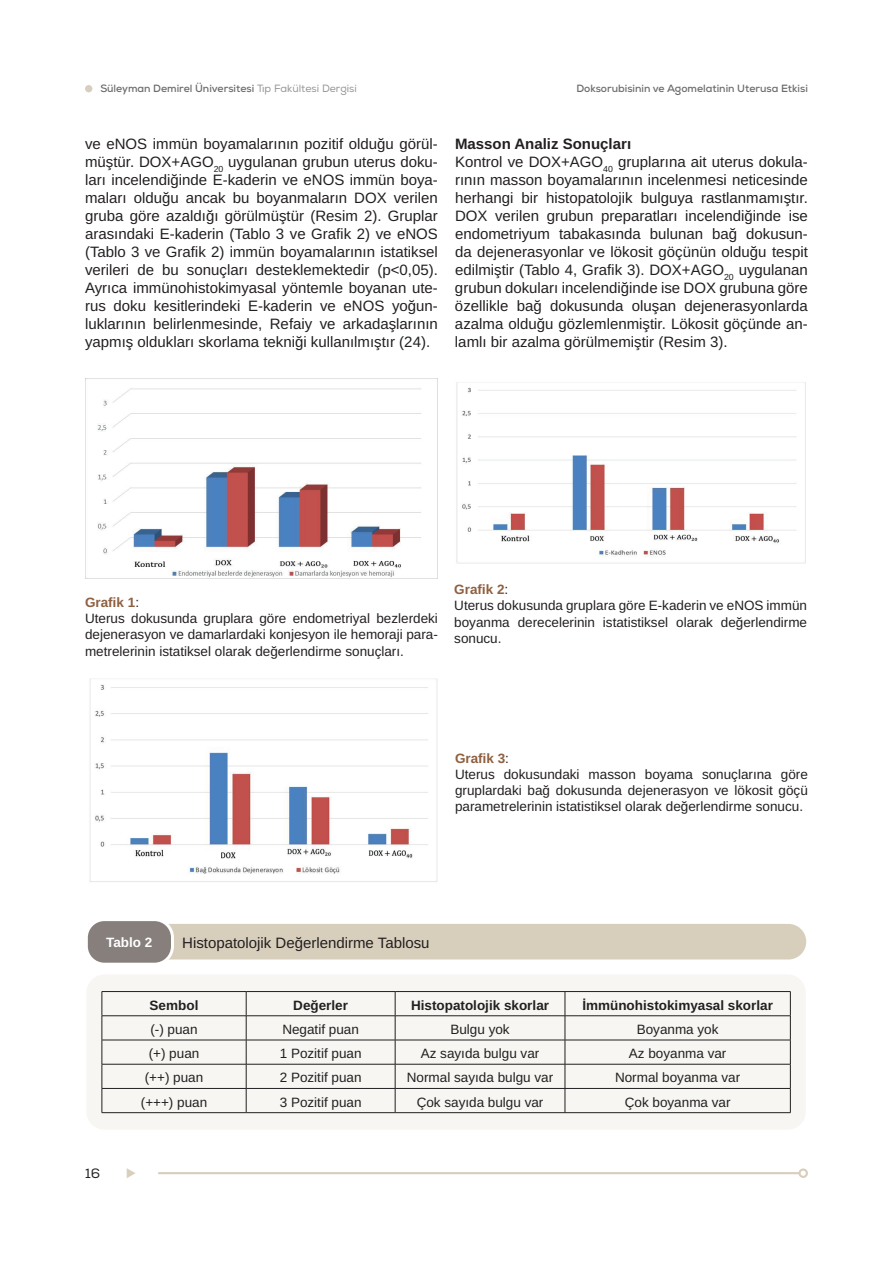
<style>
.page{position:relative;width:893px;height:1263px;background:#fff}
.page>*{position:absolute;margin:0;border:0;box-sizing:border-box;transform-origin:0 0}
.t1{font:15px/18px "Arimo";color:#231f20;text-align:justify}
.t2{font:13.5px/16.2px "Arimo";color:#231f20}
.t3{font:700 13.5px "Arimo";color:#231f20}
.t4{font:700 13.5px "Arimo";color:#fff}
.t5{font:13.5px "Nexa";color:#231f20}
.t6{font:700 10.5px "Nexa";color:#6b6b6e}
.s1{font-weight:400;color:#939598}
.s2{font-weight:700}
.s3{font-weight:700;color:#8f5f3f}
</style>
<div class="page">
<div style="left:85px;top:85px;width:7px;height:7px;background:#d8cebc;border-radius:50%"></div>
<hr style="left:158px;top:1172px;width:641px;height:2px;background:#d8cebc">
<div style="left:798px;top:1168px;width:10px;height:10px;border:2px solid #d8cebc;border-radius:50%"></div>
<div style="left:86px;top:924px;width:720px;height:35px;background:#d8cebc;border-radius:18px"></div>
<div style="left:86px;top:974px;width:720px;height:156px;background:#f7f6f3;border-radius:18px"></div>
<div style="left:86px;top:920px;width:86px;height:44px;background:#867f7c;border-radius:18px"></div>
<div style="left:85px;top:918px;width:89px;height:48px;border:3px solid #fff;border-radius:18px"></div>
<hr style="left:102px;top:991px;width:144px;height:1px;background:#231f20">
<hr style="left:246px;top:991px;width:149px;height:1px;background:#231f20">
<hr style="left:395px;top:991px;width:170px;height:1px;background:#231f20">
<hr style="left:565px;top:991px;width:226px;height:1px;background:#231f20">
<hr style="left:102px;top:1015px;width:144px;height:1px;background:#231f20">
<hr style="left:246px;top:1015px;width:149px;height:1px;background:#231f20">
<hr style="left:395px;top:1015px;width:170px;height:1px;background:#231f20">
<hr style="left:565px;top:1015px;width:226px;height:1px;background:#231f20">
<hr style="left:102px;top:1040px;width:144px;height:1px;background:#231f20">
<hr style="left:246px;top:1040px;width:149px;height:1px;background:#231f20">
<hr style="left:395px;top:1040px;width:170px;height:1px;background:#231f20">
<hr style="left:565px;top:1040px;width:226px;height:1px;background:#231f20">
<hr style="left:102px;top:1064px;width:144px;height:1px;background:#231f20">
<hr style="left:246px;top:1064px;width:149px;height:1px;background:#231f20">
<hr style="left:395px;top:1064px;width:170px;height:1px;background:#231f20">
<hr style="left:565px;top:1064px;width:226px;height:1px;background:#231f20">
<hr style="left:102px;top:1088px;width:144px;height:1px;background:#231f20">
<svg style="left:102px;top:992px;width:1px;height:120px"></svg>
<hr style="left:246px;top:1088px;width:149px;height:1px;background:#231f20">
<svg style="left:246px;top:992px;width:1px;height:120px"></svg>
<hr style="left:395px;top:1088px;width:170px;height:1px;background:#231f20">
<svg style="left:395px;top:992px;width:1px;height:120px"></svg>
<hr style="left:565px;top:1088px;width:226px;height:1px;background:#231f20">
<svg style="left:565px;top:992px;width:1px;height:120px"></svg>
<svg style="left:790px;top:992px;width:1px;height:120px"></svg>
<hr style="left:102px;top:1112px;width:144px;height:1px;background:#231f20">
<hr style="left:246px;top:1112px;width:149px;height:1px;background:#231f20">
<hr style="left:395px;top:1112px;width:170px;height:1px;background:#231f20">
<hr style="left:565px;top:1112px;width:226px;height:1px;background:#231f20">
<img style="left:85px;top:379px;width:353px;height:199px">
<img style="left:456px;top:382px;width:350px;height:182px">
<img style="left:89px;top:678px;width:349px;height:204px">
<p class="t6" style="left:100px;top:82px;width:258px">Süleyman Demirel Üniversitesi <span class="s1">Tıp Fakültesi Dergisi</span></p>
<p class="t6" style="left:576px;top:82px;width:233px">Doksorubisinin ve Agomelatinin Uterusa Etkisi</p>
<p class="t1" style="left:85px;top:135px;width:354px">ve eNOS immün boyamalarının pozitif olduğu görül&shy;müştür. DOX+AGO<sub>20</sub> uygulanan grubun uterus doku&shy;ları incelendiğinde E-kaderin ve eNOS immün boya&shy;maları olduğu ancak bu boyanmaların DOX verilen gruba göre azaldığı görülmüştür (Resim 2). Gruplar arasındaki E-kaderin (Tablo 3 ve Grafik 2) ve eNOS (Tablo 3 ve Grafik 2) immün boyamalarının istatiksel verileri de bu sonuçları desteklemektedir (p&lt;0,05).<br>Ayrıca immünohistokimyasal yöntemle boyanan ute&shy;rus doku kesitlerindeki E-kaderin ve eNOS yoğun&shy;luklarının belirlenmesinde, Refaiy ve arkadaşlarının yapmış oldukları skorlama tekniği kullanılmıştır (24).</p>
<p class="t1" style="left:455px;top:135px;width:354px;text-align:left"><span class="s2">Masson Analiz Sonuçları<br></span>Kontrol ve DOX+AGO<sub>40</sub> gruplarına ait uterus dokula&shy;rının masson boyamalarının incelenmesi neticesinde herhangi bir histopatolojik bulguya rastlanmamıştır.<br>DOX verilen grubun preparatları incelendiğinde ise endometriyum tabakasında bulunan bağ dokusun&shy;da dejenerasyonlar ve lökosit göçünün olduğu tespit edilmiştir (Tablo 4, Grafik 3). DOX+AGO<sub>20</sub> uygulanan grubun dokuları incelendiğinde ise DOX grubuna göre özellikle bağ dokusunda oluşan dejenerasyonlarda azalma olduğu gözlemlenmiştir. Lökosit göçünde an&shy;lamlı bir azalma görülmemiştir (Resim 3).</p>
<p class="t2" style="left:85px;top:594px;width:354px"><span class="s3">Grafik 1</span>:<br>Uterus dokusunda gruplara göre endometriyal bezlerdeki dejenerasyon ve damarlardaki konjesyon ile hemoraji para&shy;metrelerinin istatiksel olarak değerlendirme sonuçları.</p>
<p class="t2" style="left:454px;top:582px;width:354px"><span class="s3">Grafik 2</span>:<br>Uterus dokusunda gruplara göre E-kaderin ve eNOS immün boyanma derecelerinin istatistiksel olarak değerlendirme sonucu.</p>
<p class="t2" style="left:455px;top:750px;width:354px"><span class="s3">Grafik 3</span>:<br>Uterus dokusundaki masson boyama sonuçlarına göre gruplardaki bağ dokusunda dejenerasyon ve lökosit göçü parametrelerinin istatistiksel olarak değerlendirme sonucu.</p>
<p class="t4" style="left:106px;top:933px;width:48px">Tablo 2</p>
<p class="t1" style="left:182px;top:934px;width:249px">Histopatolojik Değerlendirme Tablosu</p>
<p class="t5" style="left:85px;top:1165px;width:17px">16</p>
<p class="t3" style="left:150px;top:996px;width:50px">Sembol</p>
<p class="t3" style="left:293px;top:996px;width:56px">Değerler</p>
<p class="t3" style="left:411px;top:996px;width:140px">Histopatolojik skorlar</p>
<p class="t3" style="left:582px;top:996px;width:192px">İmmünohistokimyasal skorlar</p>
<p class="t2" style="left:150px;top:1021px;width:49px">(-) puan</p>
<p class="t2" style="left:282px;top:1021px;width:78px">Negatif puan</p>
<p class="t2" style="left:450px;top:1021px;width:61px">Bulgu yok</p>
<p class="t2" style="left:637px;top:1021px;width:83px">Boyanma yok</p>
<p class="t2" style="left:149px;top:1046px;width:52px">(+) puan</p>
<p class="t2" style="left:280px;top:1046px;width:83px">1 Pozitif puan</p>
<p class="t2" style="left:421px;top:1046px;width:120px">Az sayıda bulgu var</p>
<p class="t2" style="left:629px;top:1046px;width:99px">Az boyanma var</p>
<p class="t2" style="left:145px;top:1070px;width:60px">(++) puan</p>
<p class="t2" style="left:280px;top:1070px;width:83px">2 Pozitif puan</p>
<p class="t2" style="left:407px;top:1070px;width:148px">Normal sayıda bulgu var</p>
<p class="t2" style="left:615px;top:1070px;width:127px">Normal boyanma var</p>
<p class="t2" style="left:141px;top:1094px;width:68px">(+++) puan</p>
<p class="t2" style="left:280px;top:1094px;width:83px">3 Pozitif puan</p>
<p class="t2" style="left:417px;top:1094px;width:128px">Çok sayıda bulgu var</p>
<p class="t2" style="left:625px;top:1094px;width:107px">Çok boyanma var</p>
</div>
